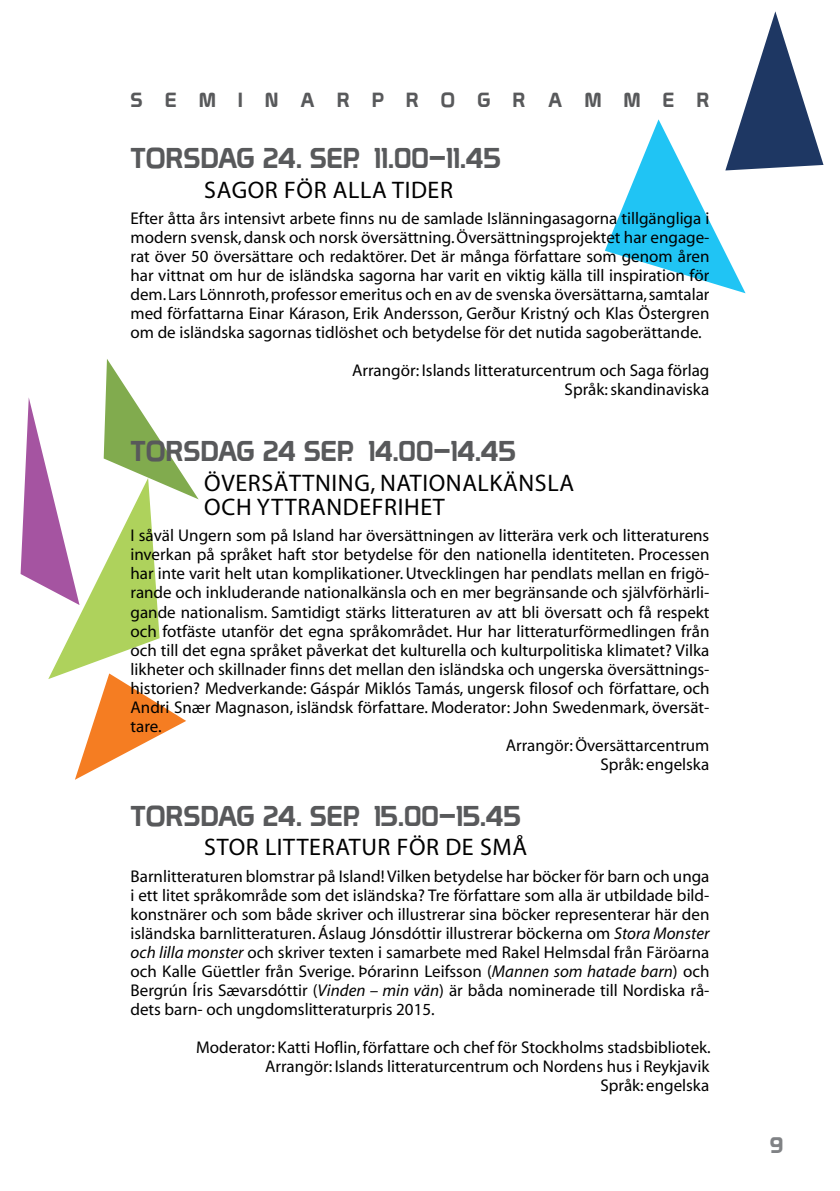
<style>
.page{position:relative;width:840px;height:1191px;background:#fff}
.page>*{position:absolute;margin:0;border:0;box-sizing:border-box;transform-origin:0 0}
.t1{font:28px "Prototype";color:#58595b}
.t2{font:24px/24px "Myriad";letter-spacing:.025em;color:#000}
.t3{font:22px "Prototype";color:#808285}
.t4{font:20px "Prototype";letter-spacing:1.12em;color:#58595b}
.t5{font:17px/19px "Myriad";color:#000;text-align:justify}
.s1{font-style:italic}
</style>
<div class="page">
<svg style="left:605px;top:11px;width:218px;height:282px"></svg>
<svg style="left:21px;top:359px;width:177px;height:421px"></svg>
<p class="t4" style="left:130px;top:88px;width:580px">SEMINARPROGRAMMER</p>
<h1 class="t1" style="left:130px;top:141px;width:372px">TORSDAG 24. SEP. 11.00–11.45</h1>
<h2 class="t2" style="left:204px;top:179px;width:250px">SAGOR FÖR ALLA TIDER</h2>
<p class="t5" style="left:130px;top:210px;width:580px">Efter åtta års intensivt arbete finns nu de samlade Islänningasagorna tillgängliga i modern svensk, dansk och norsk översättning. Översättningsprojektet har engage&shy;rat över 50 översättare och redaktörer. Det är många författare som genom åren har vittnat om hur de isländska sagorna har varit en viktig källa till inspiration för dem. Lars Lönnroth, professor emeritus och en av de svenska översättarna, samtalar med författarna Einar Kárason, Erik Andersson, Gerður Kristný och Klas Östergren om de isländska sagornas tidlöshet och betydelse för det nutida sagoberättande.</p>
<p class="t5" style="left:352px;top:362px;width:358px;text-align:right">Arrangör: Islands litteraturcentrum och Saga förlag<br>Språk: skandinaviska</p>
<h1 class="t1" style="left:130px;top:435px;width:387px">TORSDAG 24 SEP. 14.00–14.45</h1>
<h2 class="t2" style="left:204px;top:472px;width:371px">ÖVERSÄTTNING, NATIONALKÄNSLA<br>OCH YTTRANDEFRIHET</h2>
<p class="t5" style="left:130px;top:527px;width:580px">I såväl Ungern som på Island har översättningen av litterära verk och litteraturens</p>
<p class="t5" style="left:130px;top:546px;width:580px">inverkan på språket haft stor betydelse för den nationella identiteten. Processen</p>
<p class="t5" style="left:130px;top:565px;width:580px">har inte varit helt utan komplikationer. Utvecklingen har pendlats mellan en frigö-</p>
<p class="t5" style="left:130px;top:584px;width:580px">rande och inkluderande nationalkänsla och en mer begränsande och självförhärli-</p>
<p class="t5" style="left:130px;top:603px;width:580px">gande nationalism. Samtidigt stärks litteraturen av att bli översatt och få respekt</p>
<p class="t5" style="left:130px;top:622px;width:580px">och fotfäste utanför det egna språkområdet. Hur har litteraturförmedlingen från</p>
<p class="t5" style="left:130px;top:641px;width:580px">och till det egna språket påverkat det kulturella och kulturpolitiska klimatet? Vilka</p>
<p class="t5" style="left:130px;top:660px;width:580px">likheter och skillnader finns det mellan den isländska och ungerska översättnings-</p>
<p class="t5" style="left:130px;top:679px;width:580px">historien? Medverkande: Gáspár Miklós Tamás, ungersk filosof och författare, och</p>
<p class="t5" style="left:130px;top:698px;width:580px">Andri Snær Magnason, isländsk författare. Moderator: John Swedenmark, översät-</p>
<p class="t5" style="left:130px;top:717px;width:33px">tare.</p>
<p class="t5" style="left:505px;top:736px;width:205px">Arrangör: Översättarcentrum</p>
<p class="t5" style="left:600px;top:755px;width:110px">Språk: engelska</p>
<h1 class="t1" style="left:130px;top:799px;width:392px">TORSDAG 24. SEP. 15.00–15.45</h1>
<h2 class="t2" style="left:204px;top:836px;width:324px">STOR LITTERATUR FÖR DE SMÅ</h2>
<p class="t5" style="left:130px;top:867px;width:580px">Barnlitteraturen blomstrar på Island! Vilken betydelse har böcker för barn och unga i ett litet språkområde som det isländska? Tre författare som alla är utbildade bild&shy;konstnärer och som både skriver och illustrerar sina böcker representerar här den isländska barnlitteraturen. Áslaug Jónsdóttir illustrerar böckerna om <span class="s1">Stora Monster och lilla monster</span> och skriver texten i samarbete med Rakel Helmsdal från Färöarna och Kalle Güettler från Sverige. Þórarinn Leifsson (<span class="s1">Mannen som hatade barn</span>) och Bergrún Íris Sævarsdóttir (<span class="s1">Vinden – min vän</span>) är båda nominerade till Nordiska rå&shy;dets barn- och ungdomslitteraturpris 2015.</p>
<p class="t5" style="left:196px;top:1038px;width:516px;text-align:right">Moderator: Katti Hoflin, författare och chef för Stockholms stadsbibliotek.<br>Arrangör: Islands litteraturcentrum och Nordens hus i Reykjavik<br>Språk: engelska</p>
<p class="t3" style="left:769px;top:1132px;width:15px">9</p>
</div>
